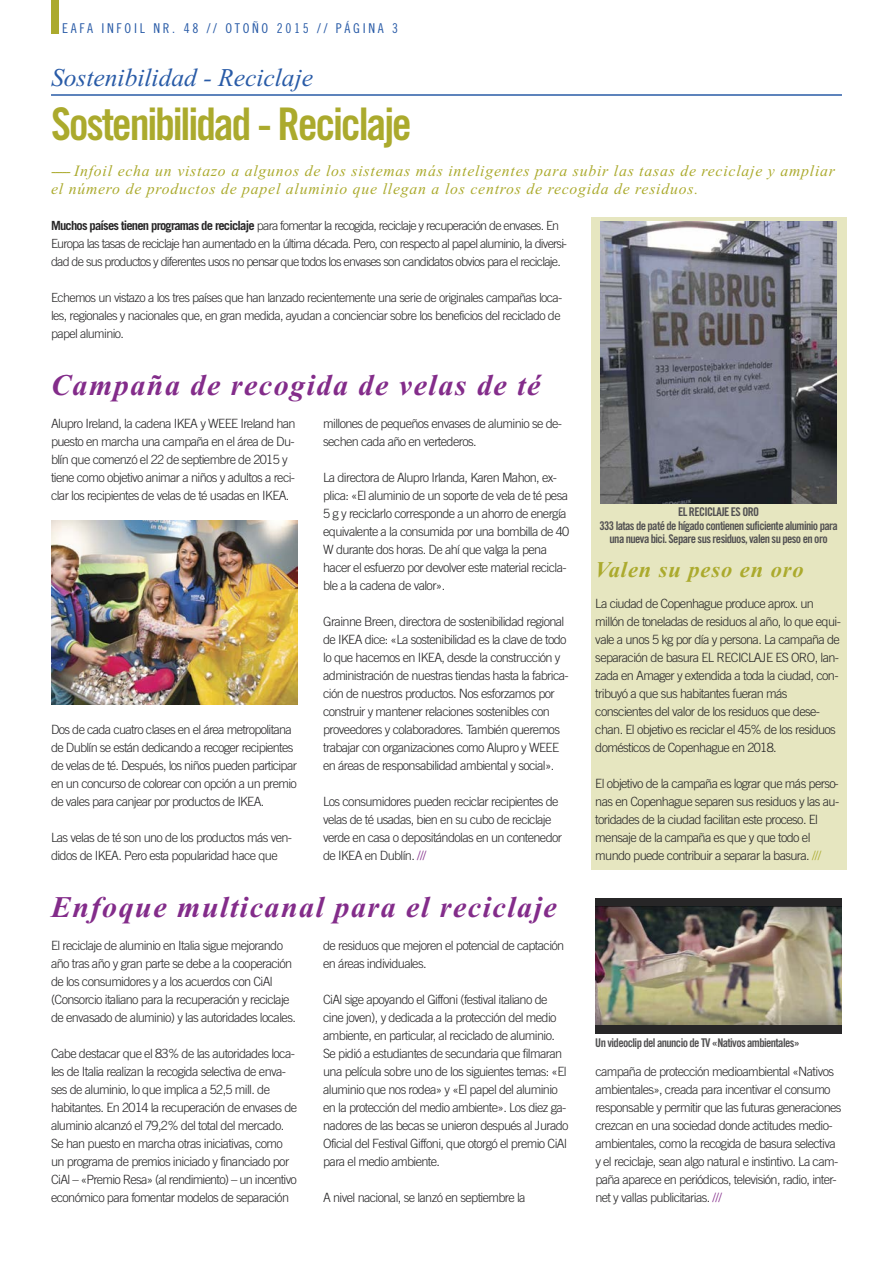
<style>
.page{position:relative;width:893px;height:1263px;background:#fff}
.page>*{position:absolute;margin:0;border:0;box-sizing:border-box;transform-origin:0 0}
.t1{font:45px "Trade Gothic Bold Cond Twenty";letter-spacing:-.05em;color:#abaa2d}
.t2{font:italic 700 30px "Times New Roman";letter-spacing:.05em;color:#832c8a}
.t3{font:italic 25.5px "Times New Roman";color:#295ba7}
.t4{font:italic 700 22.5px "Times New Roman";letter-spacing:.04em;color:#abaa2d}
.t5{font:italic 15.75px/18px "Times New Roman";letter-spacing:.05em;color:#abaa2d}
.t6{font:13.5px "Trade Gothic Cond Eighteen";letter-spacing:.2em;color:#295ba7}
.t7{font:300 12.75px/18px "Trade Gothic";letter-spacing:-.05em;color:#272627}
.t8{font:300 12.6px/18px "Trade Gothic";letter-spacing:-.065em;color:#272627}
.t9{font:12px/13.5px "Trade Gothic Bold Cond Twenty";letter-spacing:-.05em;color:#525152;text-align:center}
.s1{font-weight:700}
.s2{color:#832c8a}
.s3{color:#abaa2d}
</style>
<div class="page">
<div style="left:591px;top:217px;width:255px;height:653px;background:#e6e6c0"></div>
<div style="left:51px;top:0;width:7px;height:34px;background:#abaa2d"></div>
<hr style="left:51px;top:94px;width:791px;height:2px;background:#295ba7">
<img style="left:600px;top:221px;width:237px;height:283px">
<div style="left:595px;top:898px;width:247px;height:135px;background:#272627"></div>
<img style="left:595px;top:906px;width:247px;height:118px">
<img style="left:51px;top:520px;width:247px;height:185px">
<p class="t6" style="left:62px;top:23px;width:337px">EAFA INFOIL NR. 48 // OTOÑO 2015 // PÁGINA 3</p>
<h3 class="t3" style="left:51px;top:62px;width:264px">Sostenibilidad - Reciclaje</h3>
<h1 class="t1" style="left:51px;top:108px;width:362px">Sostenibilidad - Reciclaje</h1>
<p class="t5" style="left:51px;top:162px;width:785px">----- Infoil echa un vistazo a algunos de los sistemas más inteligentes para subir las tasas de reciclaje y ampliar el número de productos de papel aluminio que llegan a los centros de recogida de residuos.</p>
<p class="t8" style="left:51px;top:218px;width:517px"><span class="s1">Muchos países tienen programas de reciclaje</span> para fomentar la recogida, reciclaje y recuperación de envases. En<br>Europa las tasas de reciclaje han aumentado en la última década. Pero, con respecto al papel aluminio, la diversi&shy;dad de sus productos y diferentes usos no pensar que todos los envases son candidatos obvios para el reciclaje.</p>
<p class="t8" style="left:51px;top:290px;width:513px">Echemos un vistazo a los tres países que han lanzado recientemente una serie de originales campañas loca&shy;les, regionales y nacionales que, en gran medida, ayudan a concienciar sobre los beneficios del reciclado de papel aluminio.</p>
<h2 class="t2" style="left:51px;top:367px;width:491px">Campaña de recogida de velas de té</h2>
<p class="t7" style="left:51px;top:416px;width:246px">Alupro Ireland, la cadena IKEA y WEEE Ireland han puesto en marcha una campaña en el área de Du&shy;blín que comenzó el 22 de septiembre de 2015 y tiene como objetivo animar a niños y adultos a reci&shy;clar los recipientes de velas de té usadas en IKEA.</p>
<p class="t7" style="left:51px;top:722px;width:247px">Dos de cada cuatro clases en el área metropolitana de Dublín se están dedicando a recoger recipientes de velas de té. Después, los niños pueden participar en un concurso de colorear con opción a un premio de vales para canjear por productos de IKEA.</p>
<p class="t7" style="left:51px;top:830px;width:243px">Las velas de té son uno de los productos más ven&shy;didos de IKEA. Pero esta popularidad hace que</p>
<p class="t7" style="left:323px;top:416px;width:240px">millones de pequeños envases de aluminio se de&shy;sechen cada año en vertederos.</p>
<p class="t7" style="left:323px;top:470px;width:248px">La directora de Alupro Irlanda, Karen Mahon, ex&shy;plica: «El aluminio de un soporte de vela de té pesa 5 g y reciclarlo corresponde a un ahorro de energía equivalente a la consumida por una bombilla de 40<br>W durante dos horas. De ahí que valga la pena hacer el esfuerzo por devolver este material recicla&shy;ble a la cadena de valor».</p>
<p class="t7" style="left:323px;top:614px;width:247px">Grainne Breen, directora de sostenibilidad regional de IKEA dice: «La sostenibilidad es la clave de todo lo que hacemos en IKEA, desde la construcción y administración de nuestras tiendas hasta la fabrica&shy;ción de nuestros productos. Nos esforzamos por construir y mantener relaciones sostenibles con proveedores y colaboradores. También queremos trabajar con organizaciones como Alupro y WEEE en áreas de responsabilidad ambiental y social».</p>
<p class="t7" style="left:323px;top:794px;width:240px">Los consumidores pueden reciclar recipientes de velas de té usadas, bien en su cubo de reciclaje verde en casa o depositándolas en un contenedor de IKEA en Dublín. <span class="s2">///</span></p>
<h2 class="t2" style="left:51px;top:889px;width:507px">Enfoque multicanal para el reciclaje</h2>
<p class="t7" style="left:51px;top:938px;width:246px">El reciclaje de aluminio en Italia sigue mejorando año tras año y gran parte se debe a la cooperación de los consumidores y a los acuerdos con CiAl (Consorcio italiano para la recuperación y reciclaje de envasado de aluminio) y las autoridades locales.</p>
<p class="t7" style="left:51px;top:1046px;width:248px">Cabe destacar que el 83% de las autoridades loca&shy;les de Italia realizan la recogida selectiva de enva&shy;ses de aluminio, lo que implica a 52,5 mill. de habitantes. En 2014 la recuperación de envases de aluminio alcanzó el 79,2% del total del mercado.<br>Se han puesto en marcha otras iniciativas, como un programa de premios iniciado y financiado por CiAl – «Premio Resa» (al rendimiento) – un incentivo económico para fomentar modelos de separación</p>
<p class="t7" style="left:323px;top:938px;width:243px">de residuos que mejoren el potencial de captación en áreas individuales.</p>
<p class="t7" style="left:323px;top:992px;width:247px">CiAl sige apoyando el Giffoni (festival italiano de cine joven), y dedicada a la protección del medio ambiente, en particular, al reciclado de aluminio.<br>Se pidió a estudiantes de secundaria que filmaran una película sobre uno de los siguientes temas: «El aluminio que nos rodea» y «El papel del aluminio en la protección del medio ambiente». Los diez ga&shy;nadores de las becas se unieron después al Jurado Oficial del Festival Giffoni, que otorgó el premio CiAl para el medio ambiente.</p>
<p class="t7" style="left:323px;top:1190px;width:204px">A nivel nacional, se lanzó en septiembre la</p>
<p class="t9" style="left:599px;top:506px;width:240px">EL RECICLAJE ES ORO<br>333 latas de paté de hígado contienen suficiente aluminio para una nueva bici. Separe sus residuos, valen su peso en oro</p>
<h3 class="t4" style="left:595px;top:556px;width:210px">Valen su peso en oro</h3>
<p class="t7" style="left:595px;top:596px;width:247px">La ciudad de Copenhague produce aprox. un millón de toneladas de residuos al año, lo que equi&shy;vale a unos 5 kg por día y persona. La campaña de separación de basura EL RECICLAJE ES ORO, lan&shy;zada en Amager y extendida a toda la ciudad, con&shy;tribuyó a que sus habitantes fueran más conscientes del valor de los residuos que dese&shy;chan. El objetivo es reciclar el 45% de los residuos domésticos de Copenhague en 2018.</p>
<p class="t7" style="left:595px;top:776px;width:245px">El objetivo de la campaña es lograr que más perso&shy;nas en Copenhague separen sus residuos y las au&shy;toridades de la ciudad facilitan este proceso. El mensaje de la campaña es que y que todo el mundo puede contribuir a separar la basura. <span class="s3">///</span></p>
<p class="t9" style="left:595px;top:1036px;width:206px">Un videoclip del anuncio de TV «Nativos ambientales»</p>
<p class="t7" style="left:595px;top:1064px;width:248px">campaña de protección medioambiental «Nativos ambientales», creada para incentivar el consumo responsable y permitir que las futuras generaciones crezcan en una sociedad donde actitudes medio&shy;ambientales, como la recogida de basura selectiva y el reciclaje, sean algo natural e instintivo. La cam&shy;paña aparece en periódicos, televisión, radio, inter&shy;net y vallas publicitarias. <span class="s2">///</span></p>
</div>
